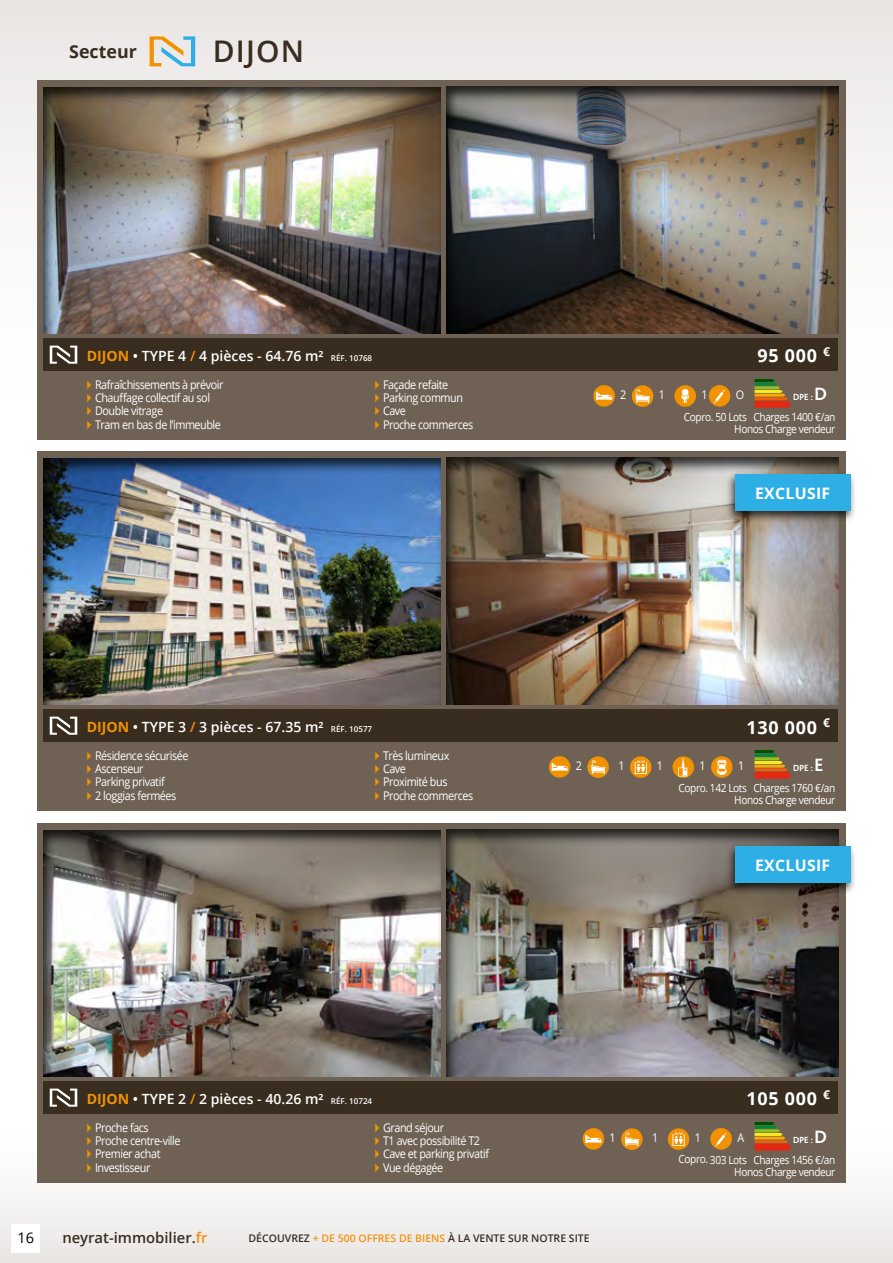
<style>
.page{position:relative;width:893px;height:1263px;background:#fff}
.page>*{position:absolute;margin:0;border:0;box-sizing:border-box;transform-origin:0 0}
.t1{font:600 29.85px "Open Sans";letter-spacing:.04em;color:#392d1f}
.t2{font:700 18px "Open Sans";letter-spacing:.04em;color:#fff}
.t3{font:700 17.85px "Open Sans";color:#392d1f}
.t4{font:700 15.75px "Open Sans";letter-spacing:.02em;color:#fff}
.t5{font:600 14.85px "Open Sans";color:#392d1f}
.t6{font:14.55px "Open Sans";color:#000}
.t7{font:600 14.1px "Open Sans";color:#fff}
.t8{font:12px/13.4px "Open Sans";letter-spacing:-.04em;color:#fff;scale:.9 1}
.t9{font:11.25px/12.6px "Open Sans";letter-spacing:-.04em;color:#fff;text-align:right;scale:.9 1}
.t10{font:600 10.5px "Open Sans";color:#392d1f}
.t11{font:700 9.3px "Bliss";color:#fff}
.s1{font-weight:700;color:#f39200}
.s2{color:#f39200}
.s3{font-size:8.1px}
.s4{font-size:18.6px}
.s5{color:#f2920f}
</style>
<div class="page">
<div style="left:0;top:0;width:893px;height:691px;background:linear-gradient(to bottom,#eeecea,#fff)"></div>
<div style="left:0;top:1030px;width:893px;height:233px;background:linear-gradient(to bottom,#fff,#efedec)"></div>
<svg style="left:150px;top:36px;width:45px;height:30px"></svg>
<div style="left:37px;top:81px;width:809px;height:359px;background:#6f6255"></div>
<div style="left:43px;top:87px;width:399px;height:248px;background:#000;opacity:.75"></div>
<div style="left:445px;top:86px;width:395px;height:249px;background:#000;opacity:.75"></div>
<div style="left:43px;top:338px;width:794px;height:33px;background:#392d1f"></div>
<svg style="left:50px;top:346px;width:27px;height:18px"></svg>
<div style="left:593px;top:385px;width:22px;height:22px;background:#f39200;border-radius:50%"></div>
<svg style="left:596px;top:392px;width:16px;height:8px"></svg>
<div style="left:632px;top:385px;width:21px;height:22px;background:#f39200;border-radius:50%"></div>
<svg style="left:635px;top:389px;width:15px;height:14px"></svg>
<div style="left:674px;top:385px;width:22px;height:22px;background:#f39200;border-radius:50%"></div>
<svg style="left:681px;top:389px;width:8px;height:14px"></svg>
<div style="left:709px;top:385px;width:21px;height:22px;background:#f39200;border-radius:50%"></div>
<svg style="left:714px;top:390px;width:11px;height:13px"></svg>
<svg style="left:754px;top:379px;width:37px;height:29px"></svg>
<div style="left:37px;top:452px;width:809px;height:359px;background:#6f6255"></div>
<div style="left:43px;top:458px;width:399px;height:248px;background:#000;opacity:.75"></div>
<div style="left:445px;top:457px;width:395px;height:249px;background:#000;opacity:.75"></div>
<div style="left:43px;top:709px;width:794px;height:33px;background:#392d1f"></div>
<svg style="left:50px;top:717px;width:27px;height:18px"></svg>
<div style="left:725px;top:470px;width:132px;height:53px;background:#000;opacity:.75"></div>
<div style="left:735px;top:475px;width:115px;height:36px;background:#2dafe6"></div>
<div style="left:549px;top:756px;width:21px;height:22px;background:#f39200;border-radius:50%"></div>
<svg style="left:552px;top:763px;width:16px;height:8px"></svg>
<svg style="left:587px;top:756px;width:22px;height:22px"></svg>
<svg style="left:590px;top:760px;width:16px;height:14px"></svg>
<svg style="left:630px;top:756px;width:21px;height:22px"></svg>
<svg style="left:635px;top:760px;width:12px;height:14px"></svg>
<svg style="left:673px;top:756px;width:21px;height:22px"></svg>
<svg style="left:678px;top:758px;width:9px;height:18px"></svg>
<svg style="left:711px;top:756px;width:22px;height:22px"></svg>
<svg style="left:716px;top:760px;width:11px;height:15px"></svg>
<svg style="left:754px;top:750px;width:37px;height:29px"></svg>
<div style="left:37px;top:824px;width:809px;height:359px;background:#6f6255"></div>
<div style="left:43px;top:830px;width:399px;height:247px;background:#000;opacity:.75"></div>
<div style="left:445px;top:829px;width:395px;height:249px;background:#000;opacity:.75"></div>
<div style="left:43px;top:1081px;width:794px;height:33px;background:#392d1f"></div>
<svg style="left:50px;top:1088px;width:27px;height:19px"></svg>
<div style="left:725px;top:842px;width:132px;height:53px;background:#000;opacity:.75"></div>
<div style="left:735px;top:846px;width:115px;height:37px;background:#2dafe6"></div>
<div style="left:583px;top:1128px;width:21px;height:21px;background:#f39200;border-radius:50%"></div>
<svg style="left:585px;top:1135px;width:16px;height:8px"></svg>
<svg style="left:621px;top:1128px;width:22px;height:22px"></svg>
<svg style="left:624px;top:1132px;width:16px;height:14px"></svg>
<div style="left:668px;top:1128px;width:21px;height:22px;background:#f39200;border-radius:50%"></div>
<svg style="left:672px;top:1132px;width:13px;height:14px"></svg>
<div style="left:710px;top:1128px;width:22px;height:21px;background:#f39200;border-radius:50%"></div>
<svg style="left:715px;top:1133px;width:11px;height:13px"></svg>
<svg style="left:754px;top:1122px;width:37px;height:29px"></svg>
<div style="left:12px;top:1224px;width:28px;height:28px;background:#fff"></div>
<h3 class="t3" style="left:69px;top:38px;width:69px">Secteur</h3>
<h1 class="t1" style="left:213px;top:30px;width:93px">DIJON</h1>
<p class="t7" style="left:87px;top:346px;width:287px"><span class="s1">DIJON</span> • TYPE 4 <span class="s2">/</span> 4 pièces - 64.76 m² <span class="s3">RÉF. 10768</span></p>
<h2 class="t2" style="left:757px;top:343px;width:74px">95 000 <sup>€</sup></h2>
<p class="t8" style="left:95px;top:377px;width:144px">Rafraîchissements à prévoir<br>Chauffage collectif au sol<br>Double vitrage<br>Tram en bas de l’immeuble</p>
<p class="t8" style="left:383px;top:377px;width:102px">Façade refaite<br>Parking commun<br>Cave<br>Proche commerces</p>
<p class="t8" style="left:620px;top:388px;width:8px">2</p>
<p class="t8" style="left:659px;top:388px;width:8px">1</p>
<p class="t8" style="left:701px;top:388px;width:8px">1</p>
<p class="t8" style="left:736px;top:388px;width:11px">O</p>
<p class="t11" style="left:793px;top:392px;width:35px">DPE : <span class="s4">D</span></p>
<p class="t9" style="left:684px;top:410px;width:170px">Copro. 50 Lots Charges 1400 €/an<br>Honos Charge vendeur</p>
<h3 class="t4" style="left:755px;top:482px;width:77px">EXCLUSIF</h3>
<p class="t7" style="left:87px;top:717px;width:287px"><span class="s1">DIJON</span> • TYPE 3 <span class="s2">/</span> 3 pièces - 67.35 m² <span class="s3">RÉF. 10577</span></p>
<h2 class="t2" style="left:746px;top:714px;width:85px">130 000 <sup>€</sup></h2>
<p class="t8" style="left:95px;top:748px;width:105px">Résidence sécurisée<br>Ascenseur<br>Parking privatif<br>2 loggias fermées</p>
<p class="t8" style="left:383px;top:748px;width:102px">Très lumineux<br>Cave<br>Proximité bus<br>Proche commerces</p>
<p class="t8" style="left:576px;top:759px;width:8px">2</p>
<p class="t8" style="left:618px;top:759px;width:8px">1</p>
<p class="t8" style="left:657px;top:759px;width:8px">1</p>
<p class="t8" style="left:699px;top:759px;width:8px">1</p>
<p class="t8" style="left:738px;top:759px;width:8px">1</p>
<p class="t11" style="left:793px;top:763px;width:32px">DPE : <span class="s4">E</span></p>
<p class="t9" style="left:678px;top:781px;width:176px">Copro. 142 Lots Charges 1760 €/an<br>Honos Charge vendeur</p>
<h3 class="t4" style="left:755px;top:854px;width:77px">EXCLUSIF</h3>
<p class="t7" style="left:87px;top:1089px;width:287px"><span class="s1">DIJON</span> • TYPE 2 <span class="s2">/</span> 2 pièces - 40.26 m² <span class="s3">RÉF. 10724</span></p>
<h2 class="t2" style="left:746px;top:1086px;width:85px">105 000 <sup>€</sup></h2>
<p class="t8" style="left:95px;top:1120px;width:97px">Proche facs<br>Proche centre-ville<br>Premier achat<br>Investisseur</p>
<p class="t8" style="left:383px;top:1120px;width:119px">Grand séjour<br>T1 avec possibilité T2<br>Cave et parking privatif<br>Vue dégagée</p>
<p class="t8" style="left:609px;top:1131px;width:8px">1</p>
<p class="t8" style="left:652px;top:1131px;width:8px">1</p>
<p class="t8" style="left:695px;top:1131px;width:8px">1</p>
<p class="t8" style="left:737px;top:1131px;width:9px">A</p>
<p class="t11" style="left:793px;top:1135px;width:35px">DPE : <span class="s4">D</span></p>
<p class="t9" style="left:678px;top:1153px;width:176px">Copro. 303 Lots Charges 1456 €/an<br>Honos Charge vendeur</p>
<p class="t6" style="left:18px;top:1227px;width:18px">16</p>
<p class="t5" style="left:62px;top:1227px;width:147px">neyrat-immobilier.<span class="s5">fr</span></p>
<p class="t10" style="left:249px;top:1231px;width:343px">DÉCOUVREZ <span class="s5">+ DE 500 OFFRES DE BIENS</span> À LA VENTE SUR NOTRE SITE</p>
</div>
